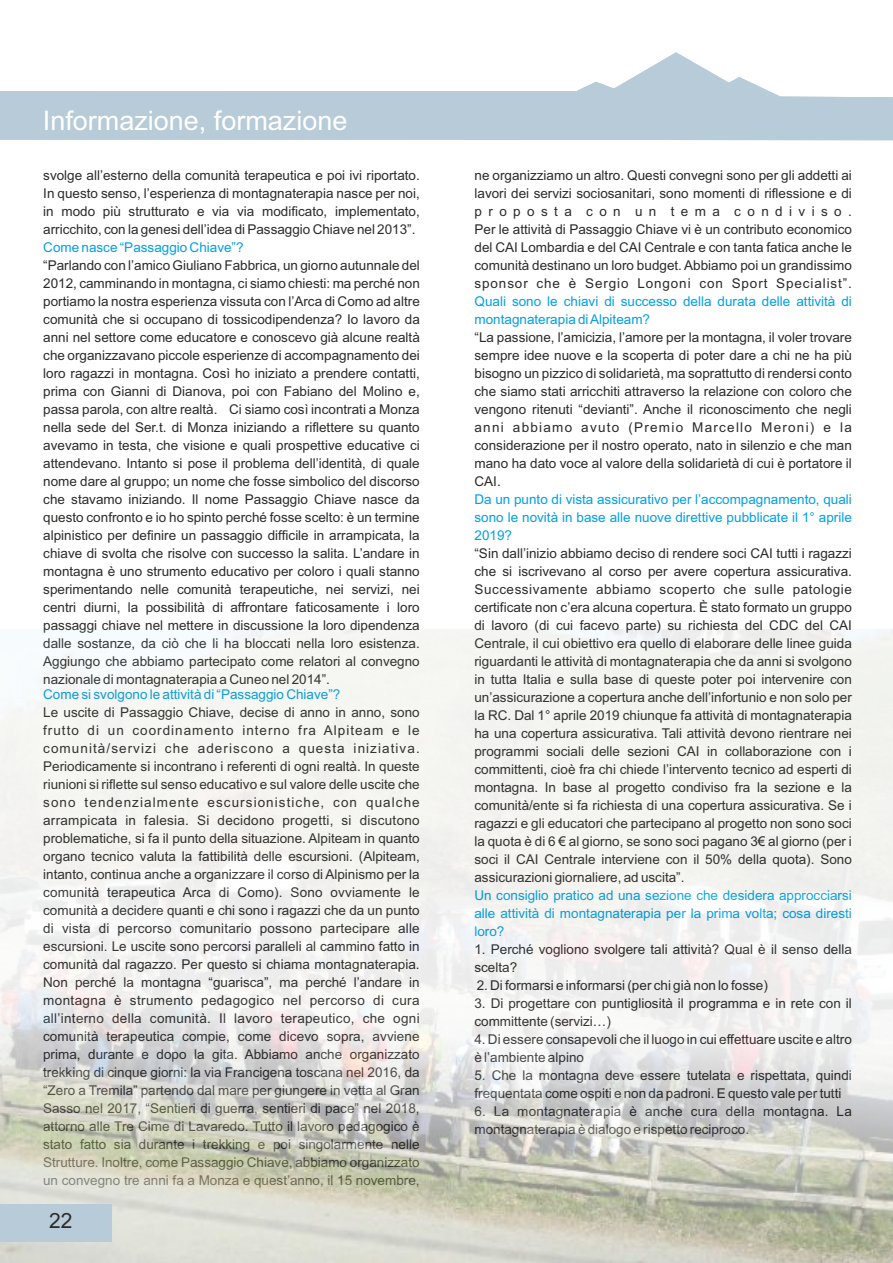
<style>
.page{position:relative;width:893px;height:1263px;background:#fff}
.page>*{position:absolute;margin:0;border:0;box-sizing:border-box;transform-origin:0 0}
.t1{font:27px "Arial";color:#fff}
.t2{font:21px "Arial";color:#2b2b2a}
.t3{font:13.5px/18px "Arial";color:#2b2b2a;text-align:justify}
.t4{font:13.5px/18px "Arial";color:#00a0e4;text-align:justify}
</style>
<div class="page">
<svg style="left:0;top:52px;width:893px;height:88px;fill:#b7ccd8"></svg>
<img style="left:0;top:629px;width:893px;height:634px">
<div style="left:0;top:1204px;width:112px;height:37px;background:#b7ccd8"></div>
<h1 class="t1" style="left:43px;top:110px;width:548px">Informazione, formazionelle Sezioni lombarde</h1>
<p class="t3" style="left:43px;top:167px;width:378px">svolge all’esterno della comunità terapeutica e poi ivi riportato.<br>In questo senso, l’esperienza di montagnaterapia nasce per noi, in modo più strutturato e via via modificato, implementato, arricchito, con la genesi dell’idea di Passaggio Chiave nel 2013”.</p>
<p class="t4" style="left:43px;top:239px;width:202px">Come nasce “Passaggio Chiave”?</p>
<p class="t3" style="left:43px;top:257px;width:378px">“Parlando con l’amico Giuliano Fabbrica, un giorno autunnale del 2012, camminando in montagna, ci siamo chiesti: ma perché non portiamo la nostra esperienza vissuta con l’Arca di Como ad altre comunità che si occupano di tossicodipendenza? Io lavoro da anni nel settore come educatore e conoscevo già alcune realtà che organizzavano piccole esperienze di accompagnamento dei loro ragazzi in montagna. Così ho iniziato a prendere contatti, prima con Gianni di Dianova, poi con Fabiano del Molino e, passa parola, con altre realtà. Ci siamo così incontrati a Monza nella sede del Ser.t. di Monza iniziando a riflettere su quanto avevamo in testa, che visione e quali prospettive educative ci attendevano. Intanto si pose il problema dell’identità, di quale nome dare al gruppo; un nome che fosse simbolico del discorso che stavamo iniziando. Il nome Passaggio Chiave nasce da questo confronto e io ho spinto perché fosse scelto: è un termine alpinistico per definire un passaggio difficile in arrampicata, la chiave di svolta che risolve con successo la salita. L’andare in montagna è uno strumento educativo per coloro i quali stanno sperimentando nelle comunità terapeutiche, nei servizi, nei centri diurni, la possibilità di affrontare faticosamente i loro passaggi chiave nel mettere in discussione la loro dipendenza dalle sostanze, da ciò che li ha bloccati nella loro esistenza.<br>Aggiungo che abbiamo partecipato come relatori al convegno nazionale di montagnaterapia a Cuneo nel 2014”.</p>
<p class="t4" style="left:43px;top:686px;width:299px">Come si svolgono le attività di “Passaggio Chiave”?</p>
<p class="t3" style="left:43px;top:704px;width:378px">Le uscite di Passaggio Chiave, decise di anno in anno, sono frutto di un coordinamento interno fra Alpiteam e le comunità/servizi che aderiscono a questa iniziativa.<br>Periodicamente si incontrano i referenti di ogni realtà. In queste riunioni si riflette sul senso educativo e sul valore delle uscite che sono tendenzialmente escursionistiche, con qualche arrampicata in falesia. Si decidono progetti, si discutono problematiche, si fa il punto della situazione. Alpiteam in quanto organo tecnico valuta la fattibilità delle escursioni. (Alpiteam, intanto, continua anche a organizzare il corso di Alpinismo per la comunità terapeutica Arca di Como). Sono ovviamente le comunità a decidere quanti e chi sono i ragazzi che da un punto di vista di percorso comunitario possono partecipare alle escursioni. Le uscite sono percorsi paralleli al cammino fatto in comunità dal ragazzo. Per questo si chiama montagnaterapia.<br>Non perché la montagna “guarisca”, ma perché l’andare in montagna è strumento pedagogico nel percorso di cura all’interno della comunità. Il lavoro terapeutico, che ogni comunità terapeutica compie, come dicevo sopra, avviene prima, durante e dopo la gita. Abbiamo anche organizzato trekking di cinque giorni: la via Francigena toscana nel 2016, da “Zero a Tremila” partendo dal mare per giungere in vetta al Gran Sasso nel 2017, “Sentieri di guerra, sentieri di pace” nel 2018, attorno alle Tre Cime di Lavaredo. Tutto il lavoro pedagogico è stato fatto sia durante i trekking e poi singolarmente nelle Strutture. Inoltre, come Passaggio Chiave, abbiamo organizzato un convegno tre anni fa a Monza e quest’anno, il 15 novembre,</p>
<h1 class="t1" style="left:39px;top:110px;width:271px">Ri ugi Urbani - Viaggio</h1>
<p class="t3" style="left:474px;top:167px;width:379px">ne organizziamo un altro. Questi convegni sono per gli addetti ai lavori dei servizi sociosanitari, sono momenti di riflessione e di proposta con un tema condiviso.<br>Per le attività di Passaggio Chiave vi è un contributo economico del CAI Lombardia e del CAI Centrale e con tanta fatica anche le comunità destinano un loro budget. Abbiamo poi un grandissimo sponsor che è Sergio Longoni con Sport Specialist”.</p>
<p class="t4" style="left:474px;top:293px;width:379px">Quali sono le chiavi di successo della durata delle attività di montagnaterapia di Alpiteam?</p>
<p class="t3" style="left:474px;top:329px;width:379px">“La passione, l’amicizia, l’amore per la montagna, il voler trovare sempre idee nuove e la scoperta di poter dare a chi ne ha più bisogno un pizzico di solidarietà, ma soprattutto di rendersi conto che siamo stati arricchiti attraverso la relazione con coloro che vengono ritenuti “devianti”. Anche il riconoscimento che negli anni abbiamo avuto (Premio Marcello Meroni) e la considerazione per il nostro operato, nato in silenzio e che man mano ha dato voce al valore della solidarietà di cui è portatore il CAI.</p>
<p class="t4" style="left:474px;top:491px;width:379px">Da un punto di vista assicurativo per l’accompagnamento, quali sono le novità in base alle nuove direttive pubblicate il 1° aprile 2019?</p>
<p class="t3" style="left:474px;top:545px;width:379px">“Sin dall’inizio abbiamo deciso di rendere soci CAI tutti i ragazzi che si iscrivevano al corso per avere copertura assicurativa.<br>Successivamente abbiamo scoperto che sulle patologie certificate non c’era alcuna copertura. È stato formato un gruppo di lavoro (di cui facevo parte) su richiesta del CDC del CAI Centrale, il cui obiettivo era quello di elaborare delle linee guida riguardanti le attività di montagnaterapia che da anni si svolgono in tutta Italia e sulla base di queste poter poi intervenire con un’assicurazione a copertura anche dell’infortunio e non solo per la RC. Dal 1° aprile 2019 chiunque fa attività di montagnaterapia ha una copertura assicurativa. Tali attività devono rientrare nei programmi sociali delle sezioni CAI in collaborazione con i committenti, cioè fra chi chiede l’intervento tecnico ad esperti di montagna. In base al progetto condiviso fra la sezione e la comunità/ente si fa richiesta di una copertura assicurativa. Se i ragazzi e gli educatori che partecipano al progetto non sono soci la quota è di 6 € al giorno, se sono soci pagano 3€ al giorno (per i soci il CAI Centrale interviene con il 50% della quota). Sono assicurazioni giornaliere, ad uscita”.</p>
<p class="t4" style="left:474px;top:887px;width:379px">Un consiglio pratico ad una sezione che desidera approcciarsi alle attività di montagnaterapia per la prima volta; cosa diresti loro?</p>
<p class="t3" style="left:474px;top:941px;width:379px">1. Perché vogliono svolgere tali attività? Qual è il senso della scelta?</p>
<p class="t3" style="left:477px;top:977px;width:293px">2. Di formarsi e informarsi (per chi già non lo fosse)</p>
<p class="t3" style="left:474px;top:995px;width:379px">3. Di progettare con puntigliosità il programma e in rete con il committente (servizi…)</p>
<p class="t3" style="left:474px;top:1031px;width:379px">4. Di essere consapevoli che il luogo in cui effettuare uscite e altro è l’ambiente alpino</p>
<p class="t3" style="left:474px;top:1067px;width:379px">5. Che la montagna deve essere tutelata e rispettata, quindi frequentata come ospiti e non da padroni. E questo vale per tutti</p>
<p class="t3" style="left:474px;top:1103px;width:379px">6. La montagnaterapia è anche cura della montagna. La montagnaterapia è dialogo e rispetto reciproco.</p>
<h2 class="t2" style="left:49px;top:1213px;width:25px">22</h2>
</div>
